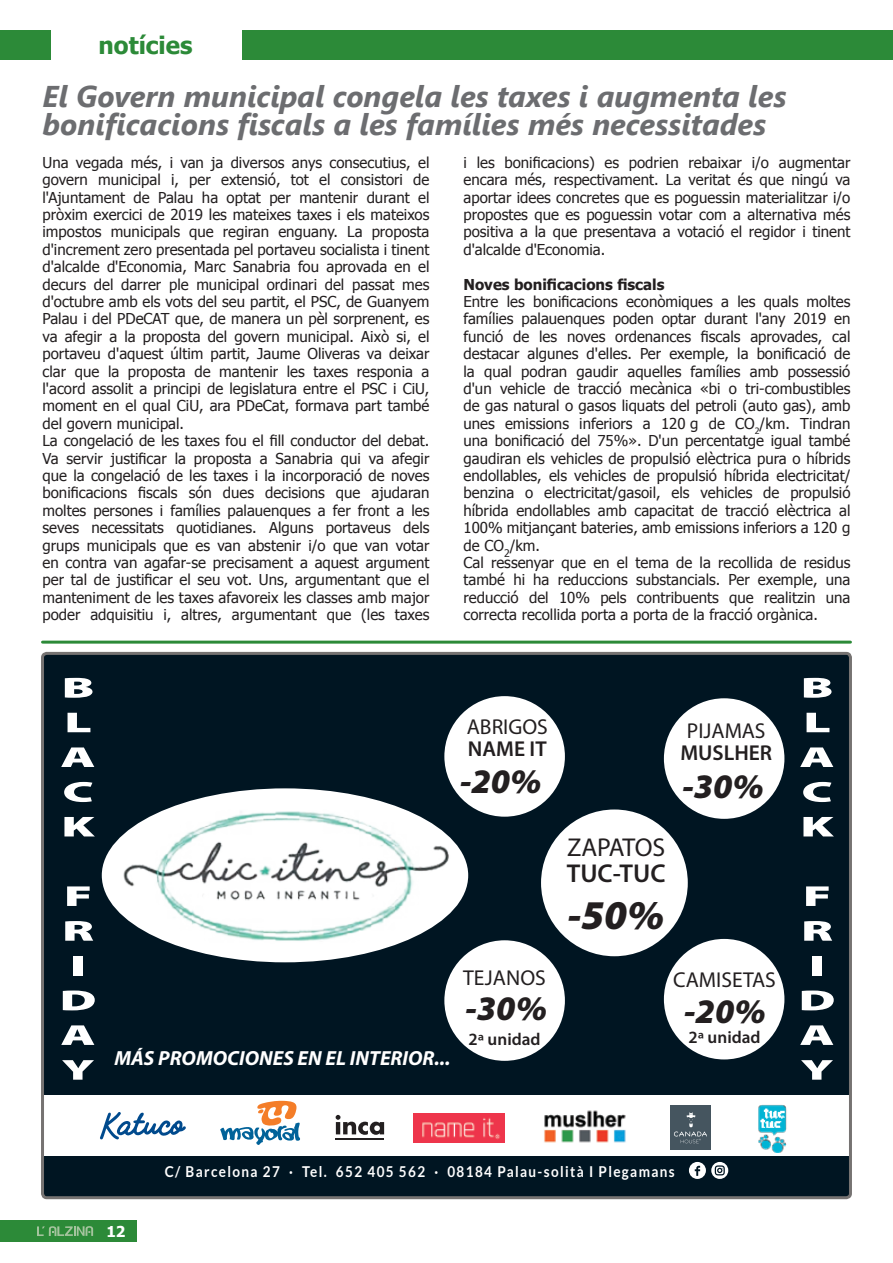
<style>
.page{position:relative;width:893px;height:1263px;background:#fff}
.page>*{position:absolute;margin:0;border:0;box-sizing:border-box;transform-origin:0 0}
.t1{font:italic 900 40.95px "Myriad Pro";color:#231f20}
.t2{font:italic 900 34.5px "Myriad Pro";color:#231f20}
.t3{font:italic 700 30px/28.5px "Segoe UI";color:#6c6d70}
.t4{font:900 28.95px/34.8px "Myriad Pro";color:#fff;scale:1.8 1}
.t5{font:25.95px "Myriad Pro";letter-spacing:-.015em;color:#231f20}
.t6{font:600 25.95px "Myriad Pro";color:#231f20}
.t7{font:700 24px "Tahoma";color:#2c8a38}
.t8{font:21.6px "Myriad Pro";color:#231f20}
.t9{font:600 21.6px "Myriad Pro";color:#231f20}
.t10{font:italic 700 20.55px "Myriad Pro";color:#fff}
.t11{font:600 17.25px "Myriad Pro";color:#231f20}
.t12{font:15px/17.4px "Tahoma";color:#231f20}
.t13{font:700 15px "Lato";letter-spacing:.1em;color:#fff;scale:.9 1}
.t14{font:700 15px "Tahoma";color:#231f20}
.t15{font:700 15px "Tahoma";color:#fff}
</style>
<div class="page">
<div style="left:0;top:1220px;width:136px;height:22px;background:#2c8a38"></div>
<svg style="left:37px;top:1226px;width:56px;height:10px"></svg>
<div style="left:0;top:30px;width:50px;height:30px;background:#2c8a38"></div>
<div style="left:242px;top:30px;width:651px;height:30px;background:#2c8a38"></div>
<hr style="left:43px;top:641px;width:807px;height:3px;background:#2c8a38">
<div style="left:45px;top:656px;width:803px;height:539px;background:#001522"></div>
<div style="left:102px;top:788px;width:366px;height:174px;background:#fff;border-radius:50%"></div>
<div style="left:43px;top:1095px;width:807px;height:61px;background:#fff"></div>
<img style="left:114px;top:800px;width:342px;height:150px">
<div style="left:444px;top:696px;width:121px;height:121px;background:#fff;border-radius:50%"></div>
<div style="left:664px;top:698px;width:120px;height:121px;background:#fff;border-radius:50%"></div>
<div style="left:664px;top:939px;width:120px;height:120px;background:#fff;border-radius:50%"></div>
<div style="left:444px;top:940px;width:121px;height:121px;background:#fff;border-radius:50%"></div>
<div style="left:541px;top:809px;width:147px;height:147px;background:#fff;border-radius:50%"></div>
<svg style="left:689px;top:1162px;width:39px;height:17px"></svg>
<img style="left:414px;top:1113px;width:90px;height:29px">
<img style="left:758px;top:1105px;width:29px;height:47px">
<svg style="left:220px;top:1101px;width:80px;height:44px"></svg>
<svg style="left:100px;top:1112px;width:86px;height:27px"></svg>
<img style="left:544px;top:1110px;width:82px;height:33px">
<div style="left:670px;top:1105px;width:41px;height:45px;background:#45555f"></div>
<svg style="left:674px;top:1112px;width:33px;height:31px"></svg>
<svg style="left:336px;top:1115px;width:48px;height:20px"></svg>
<hr style="left:336px;top:1138px;width:48px;height:1px;background:#231f20">
<div style="left:41px;top:652px;width:811px;height:547px;border:3px solid #767372;border-radius:4px"></div>
<h3 class="t7" style="left:99px;top:28px;width:95px">notícies</h3>
<h3 class="t3" style="left:43px;top:80px;width:745px">El Govern municipal congela les taxes i augmenta les bonificacions fiscals a les famílies més necessitades</h3>
<p class="t12" style="left:43px;top:153px;width:388px">Una vegada més, i van ja diversos anys consecutius, el govern municipal i, per extensió, tot el consistori de l'Ajuntament de Palau ha optat per mantenir durant el pròxim exercici de 2019 les mateixes taxes i els mateixos impostos municipals que regiran enguany. La proposta d'increment zero presentada pel portaveu socialista i tinent d'alcalde d'Economia, Marc Sanabria fou aprovada en el decurs del darrer ple municipal ordinari del passat mes d'octubre amb els vots del seu partit, el PSC, de Guanyem Palau i del PDeCAT que, de manera un pèl sorprenent, es va afegir a la proposta del govern municipal. Això si, el portaveu d'aquest últim partit, Jaume Oliveras va deixar clar que la proposta de mantenir les taxes responia a l'acord assolit a principi de legislatura entre el PSC i CiU, moment en el qual CiU, ara PDeCat, formava part també del govern municipal.<br>La congelació de les taxes fou el fill conductor del debat.<br>Va servir justificar la proposta a Sanabria qui va afegir que la congelació de les taxes i la incorporació de noves bonificacions fiscals són dues decisions que ajudaran moltes persones i famílies palauenques a fer front a les seves necessitats quotidianes. Alguns portaveus dels grups municipals que es van abstenir i/o que van votar en contra van agafar-se precisament a aquest argument per tal de justificar el seu vot. Uns, argumentant que el manteniment de les taxes afavoreix les classes amb major poder adquisitiu i, altres, argumentant que (les taxes</p>
<p class="t12" style="left:463px;top:153px;width:388px;text-align:justify">i les bonificacions) es podrien rebaixar i/o augmentar encara més, respectivament. La veritat és que ningú va aportar idees concretes que es poguessin materialitzar i/o propostes que es poguessin votar com a alternativa més positiva a la que presentava a votació el regidor i tinent d'alcalde d'Economia.</p>
<p class="t14" style="left:463px;top:274px;width:202px">Noves bonificacions fiscals</p>
<p class="t12" style="left:463px;top:292px;width:388px">Entre les bonificacions econòmiques a les quals moltes famílies palauenques poden optar durant l'any 2019 en funció de les noves ordenances fiscals aprovades, cal destacar algunes d'elles. Per exemple, la bonificació de la qual podran gaudir aquelles famílies amb possessió d'un vehicle de tracció mecànica «bi o tri-combustibles de gas natural o gasos liquats del petroli (auto gas), amb unes emissions inferiors a 120 g de CO<sub>2</sub>/km. Tindran una bonificació del 75%». D'un percentatge igual també gaudiran els vehicles de propulsió elèctrica pura o híbrids endollables, els vehicles de propulsió híbrida electricitat/ benzina o electricitat/gasoil, els vehicles de propulsió híbrida endollables amb capacitat de tracció elèctrica al 100% mitjançant bateries, amb emissions inferiors a 120 g de CO<sub>2</sub>/km.<br>Cal ressenyar que en el tema de la recollida de residus també hi ha reduccions substancials. Per exemple, una reducció del 10% pels contribuents que realitzin una correcta recollida porta a porta de la fracció orgànica.</p>
<h3 class="t4" style="left:60px;top:669px;width:21px">B<br>L<br>A<br>C<br>K</h3>
<h3 class="t8" style="left:467px;top:714px;width:83px">ABRIGOS</h3>
<h3 class="t9" style="left:468px;top:735px;width:80px">NAME IT</h3>
<h2 class="t2" style="left:460px;top:758px;width:83px">-20%</h2>
<h3 class="t4" style="left:60px;top:878px;width:22px;text-align:center">F<br>R<br>I<br>D<br>A<br>Y</h3>
<h3 class="t10" style="left:114px;top:1044px;width:338px">MÁS PROMOCIONES EN EL INTERIOR...</h3>
<h3 class="t8" style="left:463px;top:964px;width:84px">TEJANOS</h3>
<h2 class="t2" style="left:466px;top:985px;width:83px">-30%</h2>
<p class="t11" style="left:469px;top:1028px;width:74px">2ª unidad</p>
<h3 class="t5" style="left:567px;top:831px;width:100px">ZAPATOS</h3>
<h3 class="t6" style="left:567px;top:856px;width:100px">TUC-TUC</h3>
<h1 class="t1" style="left:568px;top:888px;width:98px">-50%</h1>
<h3 class="t8" style="left:687px;top:718px;width:80px">PIJAMAS</h3>
<h3 class="t9" style="left:680px;top:739px;width:93px">MUSLHER</h3>
<h2 class="t2" style="left:682px;top:764px;width:83px">-30%</h2>
<h3 class="t8" style="left:673px;top:967px;width:104px">CAMISETAS</h3>
<h2 class="t2" style="left:684px;top:988px;width:83px">-20%</h2>
<p class="t11" style="left:689px;top:1026px;width:74px">2ª unidad</p>
<h3 class="t4" style="left:799px;top:669px;width:21px">B<br>L<br>A<br>C<br>K</h3>
<h3 class="t4" style="left:798px;top:878px;width:22px;text-align:center">F<br>R<br>I<br>D<br>A<br>Y</h3>
<p class="t15" style="left:106px;top:1221px;width:21px">12</p>
<p class="t13" style="left:165px;top:1162px;width:568px">C/ Barcelona 27 · Tel. 652 405 562 · 08184 Palau-solità I Plegamans</p>
</div>
